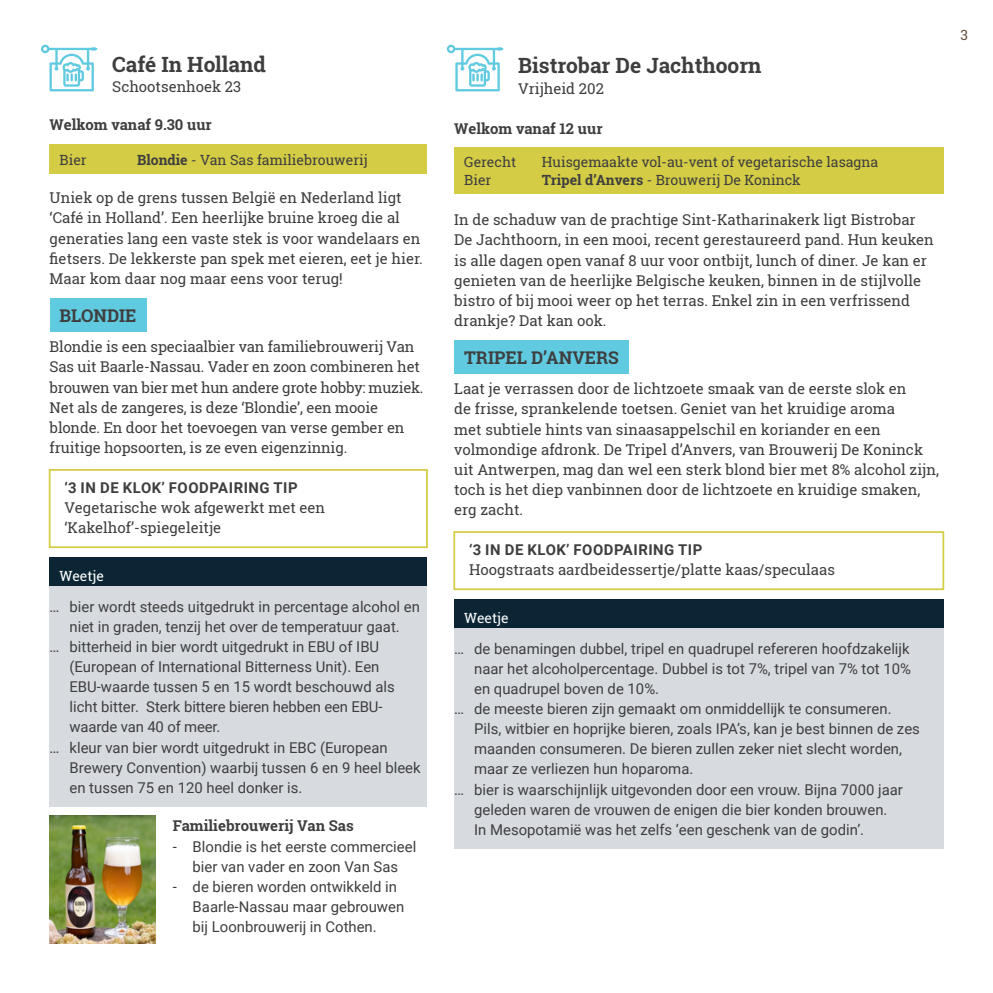
<style>
.page{position:relative;width:993px;height:993px;background:#fff}
.page>*{position:absolute;margin:0;border:0;box-sizing:border-box;transform-origin:0 0}
.doorlopende_tekst{font:700 21px "Roboto Slab";color:#3e3e3f}
.tussentitel_bier{font:700 17.5px "Roboto Slab";color:#3e3e3f}
.t1{font:14.88px/20.1px "Roboto";color:#3e3e3f}
.doorlopende_tekst-2{font:14.88px/20.1px "Roboto Slab";color:#3e3e3f}
.bodytekst{font:14.88px/20.1px "Roboto Slab";color:#3e3e3f}
.foodpairing_tip{font:14.88px/20.1px "Roboto Slab";color:#3e3e3f}
.doorlopende_tekst-3{font:700 14.88px "Roboto Slab";color:#3e3e3f}
.bodytekst-2{font:700 14.88px "Roboto Slab";color:#3e3e3f}
.menu{font:14px "Roboto Slab";color:#3e3e3f}
.wist_u_dat_titel{font:14px "Roboto Slab";color:#fff}
.t2{font:14px "Roboto Slab";color:#674e3f}
.s1{font-weight:700}
.s2{font-family:"Roboto";font-weight:700}
</style>
<div class="page">
<div style="left:50px;top:144px;width:377px;height:30px;background:#d3cc44"></div>
<div style="left:50px;top:299px;width:96px;height:33px;background:#60cae1"></div>
<div style="left:49px;top:469px;width:378px;height:79px;border:2px solid #d3cc44"></div>
<div style="left:50px;top:556px;width:377px;height:34px;background:#0b2535"></div>
<div style="left:50px;top:585px;width:377px;height:60px;background:#d7dbe0"></div>
<div style="left:50px;top:626px;width:377px;height:120px;background:#d7dbe0"></div>
<div style="left:50px;top:726px;width:377px;height:80px;background:#d7dbe0"></div>
<div style="left:454px;top:147px;width:489px;height:28px;background:#d3cc44"></div>
<div style="left:454px;top:165px;width:489px;height:29px;background:#d3cc44"></div>
<div style="left:454px;top:341px;width:174px;height:33px;background:#60cae1"></div>
<div style="left:453px;top:531px;width:490px;height:59px;border:2px solid #d3cc44"></div>
<div style="left:454px;top:598px;width:489px;height:34px;background:#0b2535"></div>
<div style="left:454px;top:627px;width:489px;height:80px;background:#d7dbe0"></div>
<div style="left:454px;top:688px;width:489px;height:100px;background:#d7dbe0"></div>
<div style="left:454px;top:768px;width:489px;height:80px;background:#d7dbe0"></div>
<svg style="left:41px;top:45px;width:56px;height:46px"></svg>
<svg style="left:446px;top:45px;width:57px;height:46px"></svg>
<img style="left:50px;top:815px;width:106px;height:127px">
<p class="doorlopende_tekst" style="left:112px;top:50px;width:155px">Café In Holland</p>
<p class="doorlopende_tekst-2" style="left:112px;top:76px;width:130px">Schootsenhoek 23</p>
<p class="bodytekst-2" style="left:50px;top:114px;width:164px">Welkom vanaf 9.30 uur</p>
<p class="menu" style="left:60px;top:150px;width:29px">Bier</p>
<p class="menu" style="left:137px;top:150px;width:232px"><span class="s1">Blondie</span> - Van Sas familiebrouwerij</p>
<p class="bodytekst" style="left:50px;top:188px;width:374px">Uniek op de grens tussen België en Nederland ligt ‘Café in Holland’. Een heerlijke bruine kroeg die al generaties lang een vaste stek is voor wandelaars en fietsers. De lekkerste pan spek met eieren, eet je hier.<br>Maar kom daar nog maar eens voor terug!</p>
<p class="tussentitel_bier" style="left:60px;top:304px;width:78px">BLONDIE</p>
<p class="doorlopende_tekst-2" style="left:50px;top:336px;width:375px">Blondie is een speciaalbier van familiebrouwerij Van Sas uit Baarle-Nassau. Vader en zoon combineren het brouwen van bier met hun andere grote hobby: muziek.<br>Net als de zangeres, is deze ‘Blondie’, een mooie blonde. En door het toevoegen van verse gember en fruitige hopsoorten, is ze even eigenzinnig.</p>
<p class="foodpairing_tip" style="left:64px;top:477px;width:262px"><span class="s2">‘3 IN DE KLOK’ FOODPAIRING TIP<br></span>Vegetarische wok afgewerkt met een ‘Kakelhof’-spiegeleitje</p>
<p class="wist_u_dat_titel" style="left:60px;top:566px;width:46px">Weetje</p>
<p class="t1" style="left:50px;top:595px;width:372px;text-align:center">… bier wordt steeds uitgedrukt in percentage alcohol en niet in graden, tenzij het over de temperatuur gaat.</p>
<p class="t1" style="left:69px;top:635px;width:327px;text-indent:-20px">… bitterheid in bier wordt uitgedrukt in EBU of IBU (European of International Bitterness Unit). Een EBU-waarde tussen 5 en 15 wordt beschouwd als licht bitter. Sterk bittere bieren hebben een EBU&shy;waarde van 40 of meer.</p>
<p class="t1" style="left:69px;top:736px;width:352px;text-indent:-20px">… kleur van bier wordt uitgedrukt in EBC (European<br>Brewery Convention) waarbij tussen 6 en 9 heel bleek en tussen 75 en 120 heel donker is.</p>
<p class="doorlopende_tekst" style="left:518px;top:51px;width:245px">Bistrobar De Jachthoorn</p>
<p class="doorlopende_tekst-2" style="left:518px;top:78px;width:87px">Vrijheid 202</p>
<p class="doorlopende_tekst-3" style="left:454px;top:118px;width:150px">Welkom vanaf 12 uur</p>
<p class="menu" style="left:464px;top:152px;width:53px">Gerecht</p>
<p class="menu" style="left:541px;top:152px;width:338px">Huisgemaakte vol-au-vent of vegetarische lasagna</p>
<p class="menu" style="left:464px;top:170px;width:29px">Bier</p>
<p class="menu" style="left:541px;top:170px;width:260px"><span class="s1">Tripel d’Anvers</span> - Brouwerij De Koninck</p>
<p class="doorlopende_tekst-2" style="left:454px;top:209px;width:481px">In de schaduw van de prachtige Sint-Katharinakerk ligt Bistrobar De Jachthoorn, in een mooi, recent gerestaureerd pand. Hun keuken is alle dagen open vanaf 8 uur voor ontbijt, lunch of diner. Je kan er genieten van de heerlijke Belgische keuken, binnen in de stijlvolle bistro of bij mooi weer op het terras. Enkel zin in een verfrissend drankje? Dat kan ook.</p>
<p class="tussentitel_bier" style="left:464px;top:346px;width:156px">TRIPEL D’ANVERS</p>
<p class="doorlopende_tekst-2" style="left:454px;top:378px;width:486px">Laat je verrassen door de lichtzoete smaak van de eerste slok en<br>de frisse, sprankelende toetsen. Geniet van het kruidige aroma<br>met subtiele hints van sinaasappelschil en koriander en een volmondige afdronk. De Tripel d’Anvers, van Brouwerij De Koninck uit Antwerpen, mag dan wel een sterk blond bier met 8% alcohol zijn, toch is het diep vanbinnen door de lichtzoete en kruidige smaken, erg zacht.</p>
<p class="foodpairing_tip" style="left:469px;top:539px;width:367px"><span class="s2">‘3 IN DE KLOK’ FOODPAIRING TIP<br></span>Hoogstraats aardbeidessertje/platte kaas/speculaas</p>
<p class="wist_u_dat_titel" style="left:464px;top:608px;width:46px">Weetje</p>
<p class="t1" style="left:474px;top:637px;width:438px;text-align:justify;text-indent:-20px">… de benamingen dubbel, tripel en quadrupel refereren hoofdzakelijk naar het alcoholpercentage. Dubbel is tot 7%, tripel van 7% tot 10% en quadrupel boven de 10%.</p>
<p class="t1" style="left:474px;top:697px;width:447px;text-indent:-20px">… de meeste bieren zijn gemaakt om onmiddellijk te consumeren.<br>Pils, witbier en hoprijke bieren, zoals IPA’s, kan je best binnen de zes maanden consumeren. De bieren zullen zeker niet slecht worden, maar ze verliezen hun hoparoma.</p>
<p class="t1" style="left:454px;top:778px;width:450px;text-align:center">… bier is waarschijnlijk uitgevonden door een vrouw. Bijna 7000 jaar geleden waren de vrouwen de enigen die bier konden brouwen.</p>
<p class="doorlopende_tekst-3" style="left:173px;top:815px;width:182px">Familiebrouwerij Van Sas</p>
<p class="t1" style="left:474px;top:818px;width:391px">In Mesopotamië was het zelfs ‘een geschenk van de godin’.</p>
<p class="t1" style="left:173px;top:835px;width:245px;text-align:center">- Blondie is het eerste commercieel bier van vader en zoon Van Sas</p>
<p class="t1" style="left:192px;top:875px;width:213px;text-indent:-20px">- de bieren worden ontwikkeld in<br>Baarle-Nassau maar gebrouwen bij Loonbrouwerij in Cothen.</p>
<p class="t2" style="left:960px;top:25px;width:9px">3</p>
</div>
